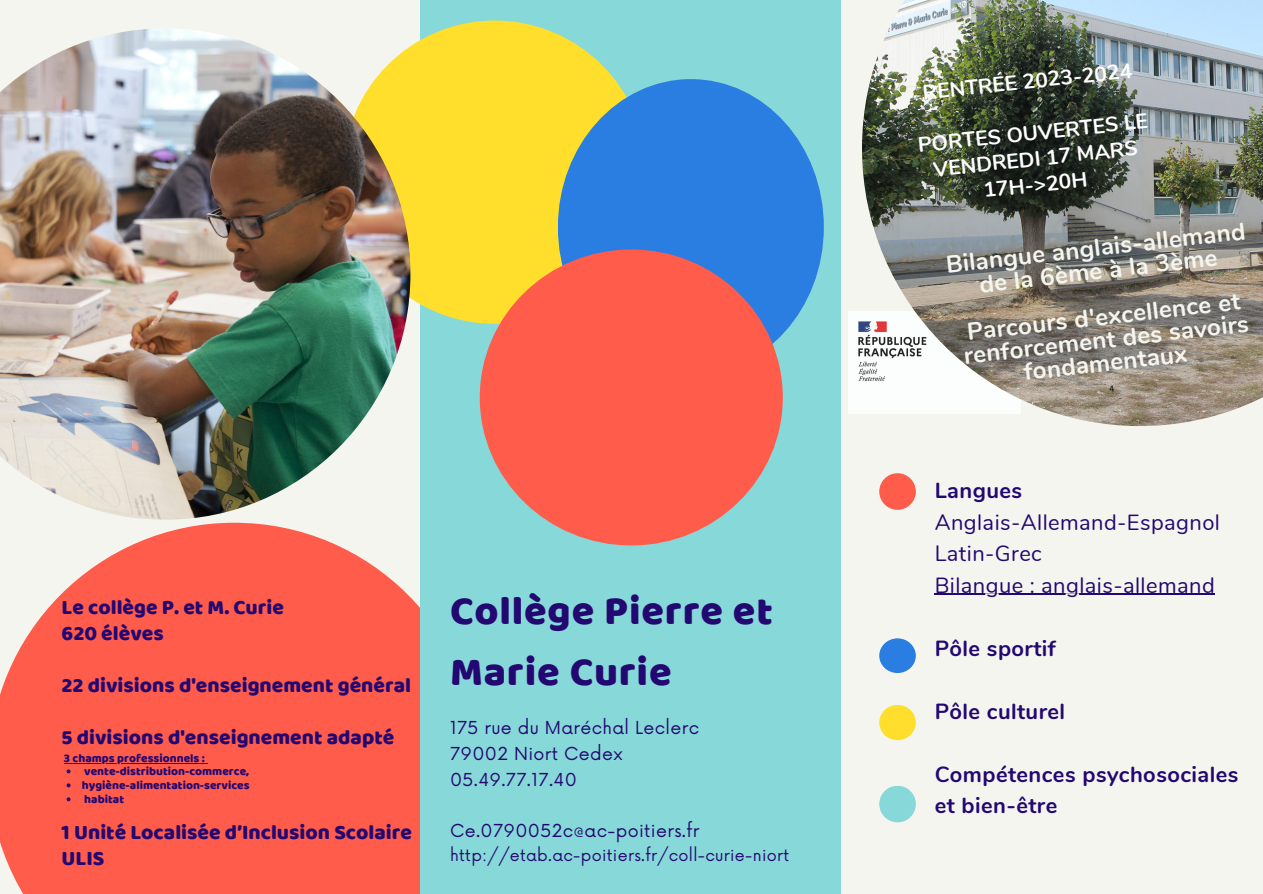
<style>
.page{position:relative;width:1263px;height:894px;background:#fff}
.page>*{position:absolute;margin:0;border:0;box-sizing:border-box;transform-origin:0 0}
.t1{font:41.25px/61.1px "Baloo";letter-spacing:.02em;color:#230871}
.t2{font:700 24.3px/23px "Nunito";color:#f5f5ef;text-align:center}
.t3{font:700 21.9px/31.5px "Nunito";letter-spacing:.02em;color:#230871}
.t4{font:21.9px/31.5px "Nunito";letter-spacing:.02em;color:#230871}
.t5{font:21px/25.8px "Baloo";color:#230871}
.t6{font:700 21px/25.8px "Nunito";color:#fff;text-align:center}
.t7{font:17.4px/25.8px "Now";letter-spacing:.02em;color:#230871}
.t8{font:15.9px "Now";letter-spacing:.02em;color:#230871}
.t9{font:12px/14px "Baloo";color:#230871;text-align:justify}
</style>
<div class="page">
<div style="left:0;top:0;width:1263px;height:893px;background:#f5f5ef"></div>
<svg style="left:0;top:522px;width:421px;height:371px;background:#fd6c5d"></svg>
<img style="left:848px;top:311px;width:14px;height:102px">
<div style="left:421px;top:0;width:420px;height:893px;background:#87d8d8"></div>
<div style="left:343px;top:21px;width:303px;height:303px;background:#ffdf2b;border-radius:50%"></div>
<img style="left:862px;top:0;width:401px;height:426px">
<img style="left:0;top:29px;width:410px;height:490px">
<div style="left:879px;top:473px;width:37px;height:36px;background:#ff5c4c;border-radius:50%"></div>
<div style="left:879px;top:638px;width:37px;height:34px;background:#2a7de1;border-radius:50%"></div>
<div style="left:879px;top:785px;width:37px;height:37px;background:#87d8d8;border-radius:50%"></div>
<div style="left:879px;top:704px;width:37px;height:36px;background:#ffdf2b;border-radius:50%"></div>
<div style="left:558px;top:79px;width:266px;height:296px;background:#2a7de1;border-radius:50%"></div>
<div style="left:480px;top:249px;width:303px;height:296px;background:#ff5c4c;border-radius:50%"></div>
<hr style="left:935px;top:593px;width:280px;height:2px;background:#230871">
<svg style="left:67px;top:769px;width:4px;height:4px"></svg>
<svg style="left:67px;top:783px;width:4px;height:4px"></svg>
<svg style="left:67px;top:797px;width:4px;height:4px"></svg>
<hr style="left:64px;top:762px;width:141px;height:1px;background:#230871">
<svg style="left:1109px;top:386px;width:5px;height:6px"></svg>
<p class="t5" style="left:62px;top:594px;width:224px">Le collège P. et M. Curie<br>620 élèves</p>
<p class="t5" style="left:62px;top:671px;width:351px">22 divisions d'enseignement général</p>
<p class="t5" style="left:62px;top:723px;width:334px">5 divisions d'enseignement adapté</p>
<p class="t9" style="left:64px;top:750px;width:142px">3 champs professionnels :</p>
<p class="t9" style="left:82px;top:764px;width:169px">vente-distribution-commerce, hygiène-alimentation-services habitat</p>
<p class="t5" style="left:62px;top:818px;width:352px">1 Unité Localisée d’Inclusion Scolaire<br>ULIS</p>
<h1 class="t1" style="left:450px;top:578px;width:324px">Collège Pierre et<br>Marie Curie</h1>
<p class="t7" style="left:450px;top:715px;width:251px">175 rue du Maréchal Leclerc<br>79002 Niort Cedex<br>05.49.77.17.40</p>
<p class="t7" style="left:450px;top:818px;width:251px">Ce.0790052c@ac-poitiers.fr</p>
<p class="t8" style="left:450px;top:846px;width:341px">http://etab.ac-poitiers.fr/coll-curie-niort</p>
<p class="t6" style="left:921px;top:80px;width:212px;rotate:-6deg">RENTRÉE 2023-2024</p>
<p class="t6" style="left:917px;top:132px;width:233px;rotate:-6deg">PORTES OUVERTES LE<br>VENDREDI 17 MARS<br>17H-&gt;20H</p>
<p class="t2" style="left:945px;top:255px;width:302px;rotate:-7deg">Bilangue anglais-allemand de la 6ème à la 3ème</p>
<p class="t2" style="left:960px;top:323px;width:288px;rotate:-7deg">Parcours d'excellence et renforcement des savoirs fondamentaux</p>
<p class="t3" style="left:935px;top:475px;width:89px">Langues</p>
<p class="t4" style="left:935px;top:506px;width:287px">Anglais-Allemand-Espagnol<br>Latin-Grec<br>Bilangue : anglais-allemand</p>
<p class="t3" style="left:935px;top:632px;width:123px">Pôle sportif</p>
<p class="t3" style="left:935px;top:695px;width:132px">Pôle culturel</p>
<p class="t3" style="left:935px;top:758px;width:305px">Compétences psychosociales et bien-être</p>
</div>
